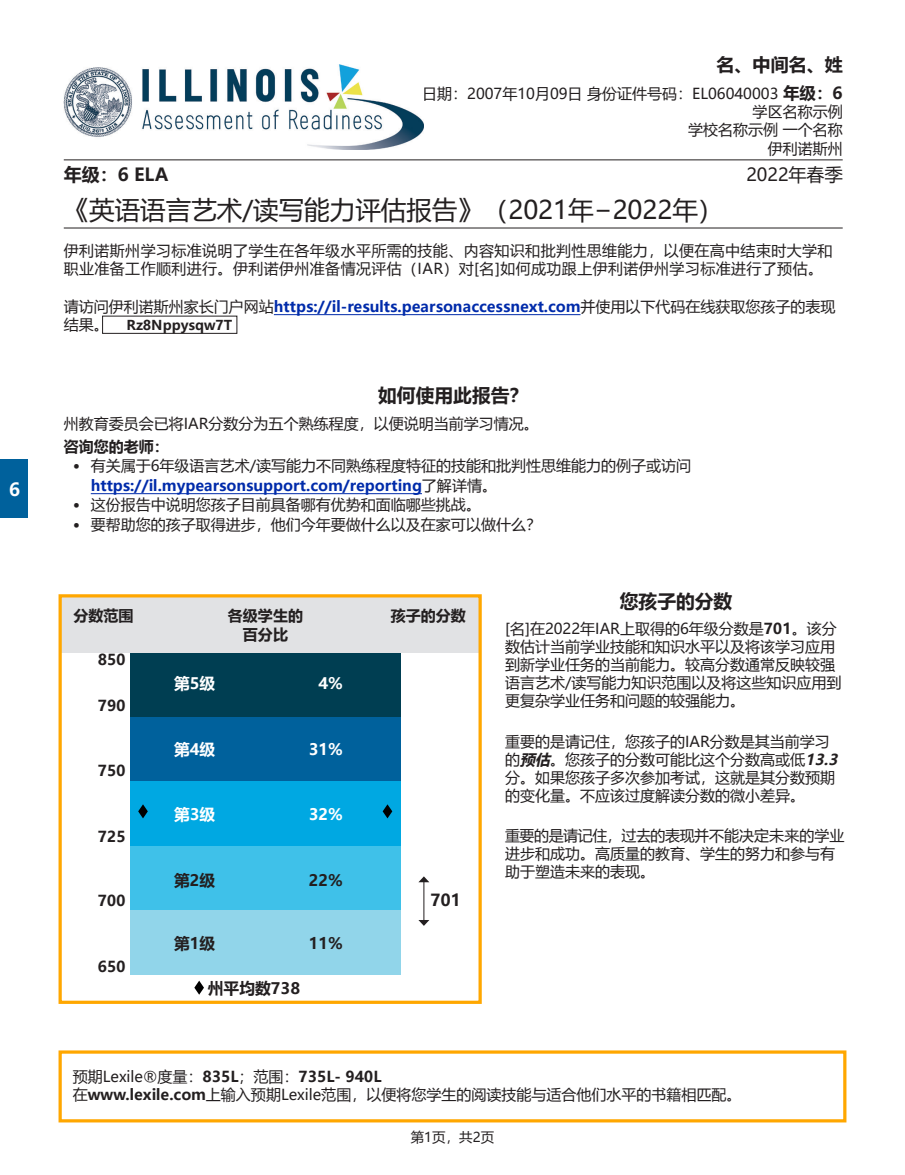
<style>
.page{position:relative;width:905px;height:1175px;background:#fff}
.page>*{position:absolute;margin:0;border:0;box-sizing:border-box;transform-origin:0 0}
.Heading_3_CO{font:25.5px "Microsoft Ya Hei";color:#231f20}
.Heading_4_CO{font:700 18.75px "Microsoft Ya Hei";color:#231f20}
.NOMBRE_APELLIDO_CO{font:700 18px "Microsoft Ya Hei";color:#231f20}
.Heading_2_CO{font:700 18px "Microsoft Ya Hei";color:#231f20}
.Heading_2_CO-2{font:18px "Microsoft Ya Hei";color:#231f20}
.t1{font:700 18px "Microsoft Ya Hei";color:#fff}
.t2{font:700 16.5px "Microsoft Ya Hei";color:#231f20}
.t3{font:700 15.75px "Microsoft Ya Hei";color:#231f20}
.t4{font:700 15.75px "Microsoft Ya Hei";color:#fff}
.Body_1_CO{font:15px/18px "Microsoft Ya Hei";color:#231f20}
.Body_1_CO-2{font:15px/18px "Microsoft Ya Hei";letter-spacing:.025em;color:#231f20}
.Body_1_CO-3{font:700 15px "Microsoft Ya Hei";color:#002baa}
.Body_1_CO-4{font:700 15px "Microsoft Ya Hei";color:#231f20}
.ID_CO{font:15px "Microsoft Ya Hei";color:#231f20}
.NOMBRE_DE_LA_ESCUELA{font:15px "Microsoft Ya Hei";color:#231f20}
.Body_1_CO-5{font:700 13.5px "Microsoft Ya Hei";color:#231f20}
.Heading_4_CO-2{font:13.5px "Microsoft Ya Hei";color:#231f20}
.s1{font-weight:700;font-size:16.5px}
.s2{font-style:inherit}
.s3{font-weight:400;color:#231f20}
.s4{font-weight:400;font-size:15px}
.s5{font-family:"Calibri"}
.s6{font-weight:700;color:#002baa}
.s7{font-weight:700}
.s8{font-weight:700;font-style:italic}
</style>
<div class="page">
<div style="left:130px;top:652px;width:270px;height:65px;background:#003e52"></div>
<div style="left:130px;top:717px;width:270px;height:64px;background:#00619c"></div>
<div style="left:130px;top:781px;width:270px;height:65px;background:#00a8e2"></div>
<div style="left:130px;top:846px;width:270px;height:64px;background:#3fc1e9"></div>
<div style="left:130px;top:910px;width:270px;height:65px;background:#91d5ea"></div>
<div style="left:61px;top:596px;width:420px;height:56px;background:#e1e2e4"></div>
<div style="left:59px;top:594px;width:422px;height:409px;border:3px solid #ffa700"></div>
<div style="left:59px;top:1050px;width:787px;height:72px;border:3px solid #ffa700"></div>
<hr style="left:64px;top:159px;width:778px;height:1px;background:#231f20">
<hr style="left:64px;top:228px;width:778px;height:1px;background:#231f20">
<hr style="left:274px;top:314px;width:306px;height:1px;background:#002baa">
<img style="left:63px;top:65px;width:360px;height:85px">
<div style="left:102px;top:316px;width:135px;height:18px;border:1px solid #231f20"></div>
<hr style="left:423px;top:881px;width:1px;height:39px;background:#231f20">
<svg style="left:418px;top:876px;width:11px;height:6px"></svg>
<svg style="left:418px;top:920px;width:11px;height:6px"></svg>
<hr style="left:91px;top:493px;width:331px;height:1px;background:#002baa">
<svg style="left:382px;top:804px;width:10px;height:14px"></svg>
<svg style="left:138px;top:804px;width:10px;height:14px"></svg>
<svg style="left:194px;top:980px;width:10px;height:14px"></svg>
<div style="left:0;top:459px;width:27px;height:59px;background:#00619c"></div>
<p class="t1" style="left:9px;top:477px;width:13px">6</p>
<p class="NOMBRE_APELLIDO_CO" style="left:716px;top:52px;width:127px">名、中间名、姓</p>
<p class="ID_CO" style="left:392px;top:84px;width:452px">出生日期：2007年10月09日 身份证件号码：EL06040003 <span class="s1">年级：6</span></p>
<p class="NOMBRE_DE_LA_ESCUELA" style="left:752px;top:102px;width:91px">学区名称示例</p>
<p class="NOMBRE_DE_LA_ESCUELA" style="left:688px;top:120px;width:156px">学校名称示例 一个名称</p>
<p class="NOMBRE_DE_LA_ESCUELA" style="left:767px;top:138px;width:76px">伊利诺斯州</p>
<p class="Heading_2_CO" style="left:64px;top:161px;width:106px">年级：6 ELA</p>
<p class="Heading_2_CO-2" style="left:746px;top:162px;width:98px">2022年春季</p>
<p class="Heading_3_CO" style="left:64px;top:192px;width:661px">《英语语言艺术/读写能力评估报告》（2021年−2022年）</p>
<p class="Body_1_CO-2" style="left:64px;top:241px;width:770px">伊利诺斯州学习标准说明了学生在各年级水平所需的技能、内容知识和批判性思维能力，以便在高中结束时大学和职业准备工作顺利进行。伊利诺伊州准备情况评估（IAR）对<span class="s2">[名]</span>如何成功跟上伊利诺伊州学习标准进行了预估。</p>
<p class="Body_1_CO-3" style="left:64px;top:296px;width:773px"><span class="s3">请访问伊利诺斯州家长门户网站</span>https://il-results.pearsonaccessnext.com<span class="s3">并使用以下代码在线获取您孩子的表现</span></p>
<p class="Body_1_CO-5" style="left:64px;top:315px;width:170px"><span class="s4">结果。</span> Rz8Nppysqw7T</p>
<p class="Heading_4_CO" style="left:378px;top:382px;width:151px">如何使用此报告？</p>
<p class="Body_1_CO" style="left:64px;top:414px;width:476px">州教育委员会已将IAR分数分为五个熟练程度，以便说明当前学习情况。</p>
<p class="Body_1_CO-4" style="left:64px;top:436px;width:106px">咨询您的老师：</p>
<p class="Body_1_CO" style="left:91px;top:455px;width:602px;line-height:19.5px;text-indent:-18px"><span class="s5">•</span> 有关属于6年级语言艺术/读写能力不同熟练程度特征的技能和批判性思维能力的例子或访问<span class="s6">https://il.mypearsonsupport.com/reporting</span>了解详情。</p>
<p class="Body_1_CO" style="left:73px;top:495px;width:409px"><span class="s5">•</span> 这份报告中说明您孩子目前具备哪有优势和面临哪些挑战。</p>
<p class="Body_1_CO" style="left:73px;top:515px;width:469px"><span class="s5">•</span> 要帮助您的孩子取得进步，他们今年要做什么以及在家可以做什么？</p>
<p class="Body_1_CO-4" style="left:73px;top:605px;width:61px">分数范围</p>
<p class="Body_1_CO-4" style="left:228px;top:605px;width:76px">各级学生的</p>
<p class="Body_1_CO-4" style="left:391px;top:605px;width:76px">孩子的分数</p>
<p class="Body_1_CO-4" style="left:243px;top:624px;width:46px">百分比</p>
<p class="Body_1_CO-4" style="left:98px;top:649px;width:29px">850</p>
<p class="Body_1_CO-4" style="left:98px;top:695px;width:29px">790</p>
<p class="Body_1_CO-4" style="left:98px;top:760px;width:29px">750</p>
<p class="Body_1_CO-4" style="left:98px;top:826px;width:29px">725</p>
<p class="Body_1_CO-4" style="left:98px;top:889px;width:29px">700</p>
<p class="Body_1_CO-4" style="left:98px;top:955px;width:29px">650</p>
<p class="t4" style="left:174px;top:672px;width:43px">第5级</p>
<p class="t4" style="left:318px;top:672px;width:26px">4%</p>
<p class="t4" style="left:174px;top:738px;width:43px">第4级</p>
<p class="t4" style="left:309px;top:738px;width:36px">31%</p>
<p class="t4" style="left:174px;top:803px;width:43px">第3级</p>
<p class="t4" style="left:309px;top:803px;width:36px">32%</p>
<p class="t3" style="left:174px;top:869px;width:43px">第2级</p>
<p class="t3" style="left:309px;top:869px;width:36px">22%</p>
<p class="t3" style="left:174px;top:932px;width:43px">第1级</p>
<p class="t3" style="left:309px;top:932px;width:36px">11%</p>
<p class="t3" style="left:208px;top:977px;width:94px">州平均数738</p>
<p class="t2" style="left:430px;top:888px;width:32px">701</p>
<p class="Heading_4_CO" style="left:620px;top:588px;width:114px">您孩子的分数</p>
<p class="Body_1_CO" style="left:505px;top:619px;width:338px"><span class="s2">[名]</span>在2022年IAR上取得的6年级分数是<span class="s7">701</span>。该分数估计当前学业技能和知识水平以及将该学习应用到新学业任务的当前能力。较高分数通常反映较强语言艺术/读写能力知识范围以及将这些知识应用到更复杂学业任务和问题的较强能力。</p>
<p class="Body_1_CO" style="left:505px;top:731px;width:338px">重要的是请记住，您孩子的IAR分数是其当前学习的<span class="s8">预估</span>。您孩子的分数可能比这个分数高或低<span class="s8">13.3</span>分。如果您孩子多次参加考试，这就是其分数预期的变化量。不应该过度解读分数的微小差异。</p>
<p class="Body_1_CO" style="left:505px;top:826px;width:341px">重要的是请记住，过去的表现并不能决定未来的学业进步和成功。高质量的教育、学生的努力和参与有助于塑造未来的表现。</p>
<p class="Body_1_CO" style="left:73px;top:1067px;width:310px">预期Lexile®度量：<span class="s7">835L</span>；范围：<span class="s7">735L- 940L</span></p>
<p class="Body_1_CO" style="left:73px;top:1085px;width:670px">在<span class="s7">www.lexile.com</span>上输入预期Lexile范围，以便将您学生的阅读技能与适合他们水平的书籍相匹配。</p>
<p class="Heading_4_CO-2" style="left:411px;top:1128px;width:85px">第1页，共2页</p>
</div>
